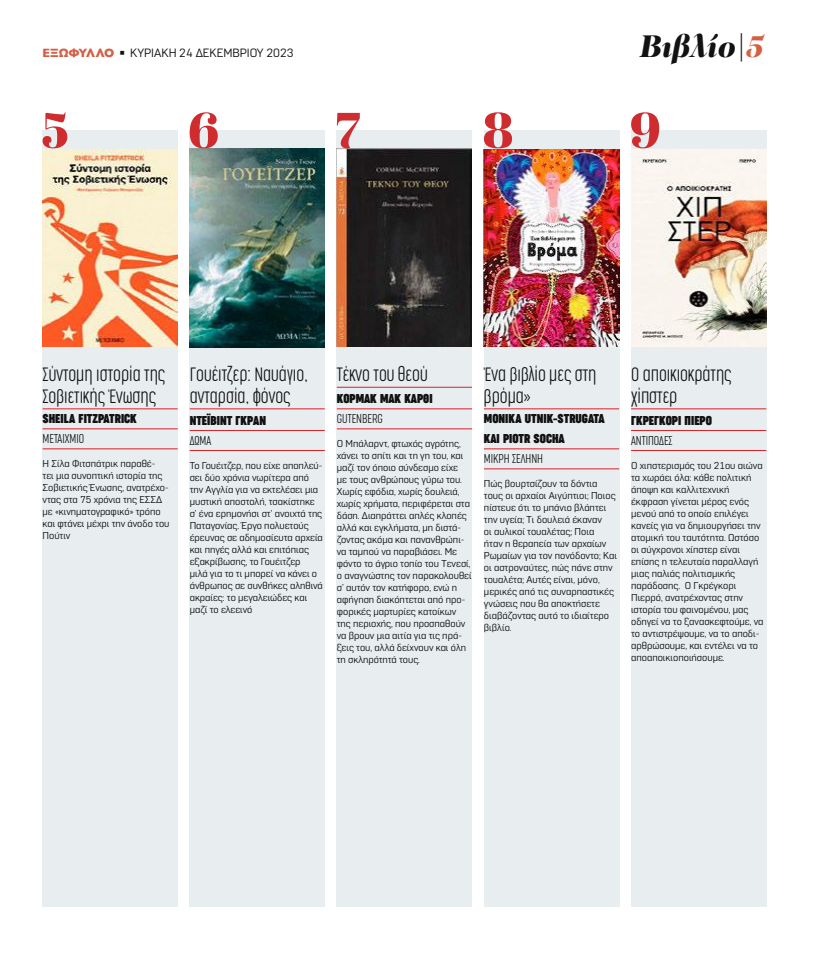
<style>
.page{position:relative;width:823px;height:964px;background:#fff}
.page>*{position:absolute;margin:0;border:0;box-sizing:border-box;transform-origin:0 0}
.t1{font:italic 900 32px "PF Regal Display Pro";color:#121212}
.t2{font:200 18px/21.6px "Cocogoose Compressed";color:#121212}
.t3{font:700 12px/20px "Cocogoose Compressed";color:#121212}
.t4{font:200 12px "Cocogoose Compressed";color:#121212}
.t5{font:12px "Normative Pro";color:#121212}
.t6{font:10px/12px "Normative Pro";color:#121212}
.s1{font-family:"Gill Sans Nova";font-weight:800;color:#d45f44}
.s2{color:#d45f44}
</style>
<div class="page">
<div style="left:43px;top:130px;width:134px;height:777px;background:#e8eef0"></div>
<div style="left:189px;top:130px;width:135px;height:777px;background:#e8eef0"></div>
<div style="left:336px;top:130px;width:135px;height:777px;background:#e8eef0"></div>
<div style="left:483px;top:130px;width:135px;height:777px;background:#e8eef0"></div>
<div style="left:630px;top:130px;width:135px;height:777px;background:#e8eef0"></div>
<hr style="left:43px;top:409px;width:134px;height:1px;background:#d71f26">
<hr style="left:43px;top:429px;width:134px;height:1px;background:#d71f26">
<hr style="left:43px;top:449px;width:134px;height:1px;background:#d71f26">
<hr style="left:630px;top:409px;width:135px;height:1px;background:#d71f26">
<hr style="left:630px;top:430px;width:135px;height:1px;background:#d71f26">
<hr style="left:630px;top:450px;width:135px;height:1px;background:#d71f26">
<hr style="left:483px;top:409px;width:135px;height:1px;background:#d71f26">
<hr style="left:483px;top:449px;width:135px;height:1px;background:#d71f26">
<hr style="left:483px;top:469px;width:135px;height:1px;background:#d71f26">
<hr style="left:336px;top:387px;width:135px;height:1px;background:#d71f26">
<hr style="left:336px;top:409px;width:135px;height:1px;background:#d71f26">
<hr style="left:336px;top:429px;width:135px;height:1px;background:#d71f26">
<hr style="left:189px;top:409px;width:135px;height:1px;background:#d71f26">
<hr style="left:189px;top:430px;width:135px;height:1px;background:#d71f26">
<hr style="left:189px;top:450px;width:135px;height:1px;background:#d71f26">
<img style="left:43px;top:149px;width:134px;height:198px">
<img style="left:189px;top:149px;width:135px;height:198px">
<img style="left:336px;top:148px;width:135px;height:199px">
<img style="left:630px;top:149px;width:135px;height:198px">
<img style="left:483px;top:149px;width:135px;height:198px">
<svg style="left:630px;top:112px;width:28px;height:36px"></svg>
<svg style="left:483px;top:112px;width:28px;height:36px"></svg>
<svg style="left:336px;top:113px;width:23px;height:35px"></svg>
<svg style="left:189px;top:112px;width:29px;height:36px"></svg>
<svg style="left:43px;top:112px;width:24px;height:36px"></svg>
<p class="t5" style="left:43px;top:46px;width:252px"><span class="s1">ΕΞΩΦΥΛΛΟ</span> ◾ ΚΥΡΙΑΚΗ 24 ΔΕΚΕΜΒΡΙΟΥ 2023</p>
<h1 class="t1" style="left:639px;top:26px;width:126px">Βιβλίο|<span class="s2">5</span></h1>
<h2 class="t2" style="left:43px;top:364px;width:124px">Σύντομη ιστορία της<br>Σοβιετικής Ένωσης</h2>
<p class="t3" style="left:43px;top:409px;width:96px">SHEILA FITZPATRICK</p>
<p class="t4" style="left:43px;top:431px;width:42px">ΜΕΤΑΊΧΜΙΟ</p>
<p class="t6" style="left:43px;top:457px;width:128px">H Σίλα Φιτσπάτρικ παραθέ-<br>τει μια συνοπτική ιστορία της<br>Σοβιετικής Ένωσης, ανατρέχο&shy;ντας στα 75 χρόνια της ΕΣΣΔ με «κινηματογραφικό» τρόπο και φτάνει μέχρι την άνοδο του<br>Πούτιν</p>
<h2 class="t2" style="left:189px;top:364px;width:119px">Γουέιτζερ: Ναυάγιο, ανταρσία, φόνος</h2>
<p class="t3" style="left:189px;top:410px;width:78px">ΝΤΈΙΒΙΝΤ ΓΚΡΑΝ</p>
<p class="t4" style="left:189px;top:432px;width:23px">ΔΏΜΑ</p>
<p class="t6" style="left:189px;top:459px;width:135px">Το Γουέιτζερ, που είχε αποπλεύ&shy;σει δύο χρόνια νωρίτερα από την Αγγλία για να εκτελέσει μια μυστική αποστολή, τσακίστηκε σ’ ένα ερημονήσι στ’ ανοιχτά της<br>Παταγονίας. Έργο πολυετούς έρευνας σε αδημοσίευτα αρχεία και πηγές αλλά και επιτόπιας εξακρίβωσης, το Γουέιτζερ<br>μιλά για το τι μπορεί να κάνει ο άνθρωπος σε συνθήκες αληθινά ακραίες: το μεγαλειώδες και μαζί το ελεεινό</p>
<h2 class="t2" style="left:336px;top:364px;width:92px">Τέκνο του θεού</h2>
<p class="t3" style="left:336px;top:389px;width:97px">ΚΌΡΜΑΚ ΜΑΚ ΚΆΡΘΙ</p>
<p class="t4" style="left:336px;top:411px;width:47px">GUTENBERG</p>
<p class="t6" style="left:336px;top:437px;width:136px">Ο Μπάλαρντ, φτωχός αγρότης, χάνει το σπίτι και τη γη του, και μαζί τον όποιο σύνδεσμο είχε<br>με τους ανθρώπους γύρω του.<br>Χωρίς εφόδια, χωρίς δουλειά, χωρίς χρήματα, περιφέρεται στα δάση. Διαπράττει απλές κλοπές αλλά και εγκλήματα, μη διστά&shy;ζοντας ακόμα και πανανθρώπι&shy;να ταμπού να παραβιάσει. Με φόντο το άγριο τοπίο του Τενεσί, ο αναγνώστης τον παρακολουθεί σ’ αυτόν τον κατήφορο, ενώ η αφήγηση διακόπτεται από προ&shy;φορικές μαρτυρίες κατοίκων της περιοχής, που προσπαθούν να βρουν μια αιτία για τις πρά&shy;ξεις του, αλλά δείχνουν και όλη τη σκληρότητά τους.</p>
<h2 class="t2" style="left:483px;top:364px;width:114px">Ένα βιβλίο μες στη βρόμα»</h2>
<p class="t3" style="left:483px;top:409px;width:122px">MONIKA UTNIK-STRUGATA<br>ΚΑΙ PIOTR SOCHA</p>
<p class="t4" style="left:483px;top:451px;width:61px">ΜΙΚΡΉ ΣΕΛΉΝΗ</p>
<p class="t6" style="left:483px;top:477px;width:135px">Πώς βουρτσίζουν τα δόντια τους οι αρχαίοι Αιγύπτιοι; Ποιος πίστευε ότι το μπάνιο βλάπτει την υγεία; Τι δουλειά έκαναν<br>οι αυλικοί τουαλέτας; Ποια<br>ήταν η θεραπεία των αρχαίων<br>Ρωμαίων για τον πονόδοντο; Και οι αστροναύτες, πώς πάνε στην τουαλέτα; Αυτές είναι, μόνο, μερικές από τις συναρπαστικές γνώσεις που θα αποκτήσετε διαβάζοντας αυτό το ιδιαίτερο βιβλίο.</p>
<h2 class="t2" style="left:630px;top:364px;width:102px">Ο αποικιοκράτης χίπστερ</h2>
<p class="t3" style="left:630px;top:410px;width:82px">ΓΚΡΈΓΚΟΡΙ ΠΙΕΡΌ</p>
<p class="t4" style="left:630px;top:432px;width:43px">ΑΝΤΊΠΟΔΕΣ</p>
<p class="t6" style="left:630px;top:459px;width:134px">Ο χιπστερισμός του 21ου αιώνα τα χωράει όλα: κάθε πολιτική άποψη και καλλιτεχνική έκφραση γίνεται μέρος ενός μενού από το οποίο επιλέγει κανείς για να δημιουργήσει την ατομική του ταυτότητα. Ωστόσο οι σύγχρονοι χίπστερ είναι επίσης η τελευταία παραλλαγή μιας παλιάς πολιτισμικής παράδοσης. Ο Γκρέγκορι<br>Πιερρό, ανατρέχοντας στην ιστορία του φαινομένου, μας οδηγεί να το ξανασκεφτούμε, να το αντιστρέψουμε, να το αποδι&shy;αρθρώσουμε, και εντέλει να το αποαποικιοποιήσουμε.</p>
</div>
